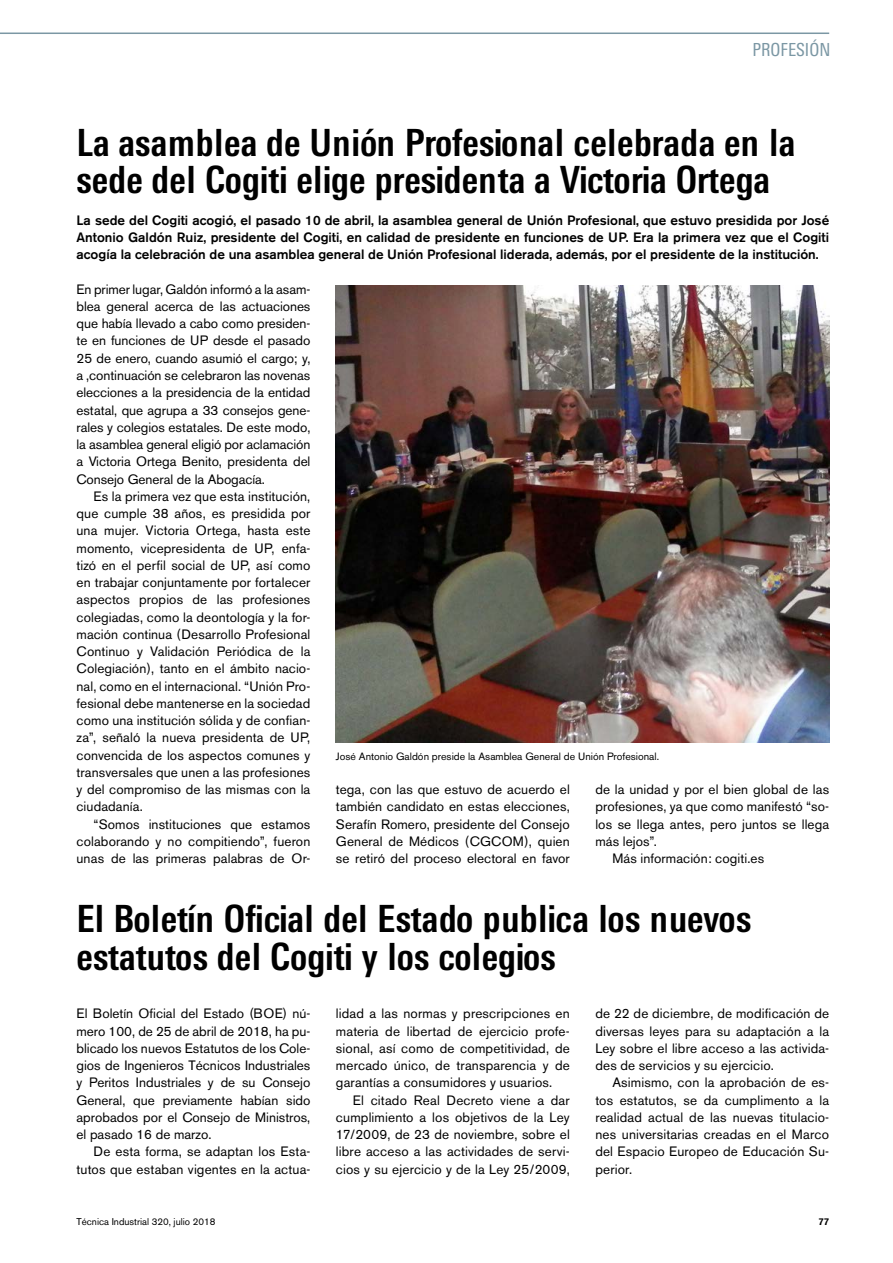
<style>
.page{position:relative;width:893px;height:1263px;background:#fff}
.page>*{position:absolute;margin:0;border:0;box-sizing:border-box;transform-origin:0 0}
.t1{font:700 condensed 37.5px/37.5px "LT Univers";letter-spacing:.005em;color:#000}
.t2{font:condensed 18px "LT Univers";color:#7b97a4}
.t3{font:13.5px/17.2px "Akzidenz Grotesk BE";letter-spacing:.01em;color:#000;text-align:justify}
.t4{font:500 13.5px/17.2px "Akzidenz Grotesk BE";color:#000;text-align:justify}
.t5{font:10.5px "Akzidenz Grotesk BE";color:#000}
.t6{font:9.75px "Akzidenz Grotesk BE";color:#000}
.t7{font:500 9.75px "Akzidenz Grotesk BE";color:#000}
</style>
<div class="page">
<hr style="left:0;top:33px;width:829px;height:1px;background:#7b97a4">
<img style="left:336px;top:286px;width:493px;height:456px">
<h2 class="t2" style="left:752px;top:39px;width:80px">PROFESIÓN</h2>
<h1 class="t1" style="left:77px;top:123px;width:720px">La asamblea de Unión Profesional celebrada en la sede del Cogiti elige presidenta a Victoria Ortega</h1>
<p class="t4" style="left:77px;top:211px;width:754px">La sede del Cogiti acogió, el pasado 10 de abril, la asamblea general de Unión Profesional, que estuvo presidida por José Antonio Galdón Ruiz, presidente del Cogiti, en calidad de presidente en funciones de UP. Era la primera vez que el Cogiti acogía la celebración de una asamblea general de Unión Profesional liderada, además, por el presidente de la institución.</p>
<p class="t3" style="left:77px;top:280px;width:235px">En primer lugar, Galdón informó a la asam&shy;blea general acerca de las actuaciones que había llevado a cabo como presiden&shy;te en funciones de UP desde el pasado 25 de enero, cuando asumió el cargo; y, a ,continuación se celebraron las novenas elecciones a la presidencia de la entidad estatal, que agrupa a 33 consejos gene&shy;rales y colegios estatales. De este modo, la asamblea general eligió por aclamación a Victoria Ortega Benito, presidenta del Consejo General de la Abogacía.</p>
<p class="t3" style="left:77px;top:487px;width:235px;text-indent:17px">Es la primera vez que esta institución, que cumple 38 años, es presidida por una mujer. Victoria Ortega, hasta este momento, vicepresidenta de UP, enfa&shy;tizó en el perfil social de UP, así como en trabajar conjuntamente por fortalecer aspectos propios de las profesiones colegiadas, como la deontología y la for&shy;mación continua (Desarrollo Profesional Continuo y Validación Periódica de la Colegiación), tanto en el ámbito nacio&shy;nal, como en el internacional. “Unión Pro&shy;fesional debe mantenerse en la sociedad como una institución sólida y de confian&shy;za”, señaló la nueva presidenta de UP, convencida de los aspectos comunes y transversales que unen a las profesiones y del compromiso de las mismas con la ciudadanía.</p>
<p class="t3" style="left:77px;top:815px;width:235px;text-indent:17px">“Somos instituciones que estamos colaborando y no compitiendo”, fueron unas de las primeras palabras de Or-</p>
<p class="t5" style="left:336px;top:750px;width:325px">José Antonio Galdón preside la Asamblea General de Unión Profesional.</p>
<p class="t3" style="left:336px;top:781px;width:235px">tega, con las que estuvo de acuerdo el también candidato en estas elecciones, Serafín Romero, presidente del Consejo General de Médicos (CGCOM), quien se retiró del proceso electoral en favor</p>
<p class="t3" style="left:595px;top:781px;width:235px">de la unidad y por el bien global de las</p>
<p class="t3" style="left:595px;top:798px;width:235px">profesiones, ya que como manifestó “so-</p>
<p class="t3" style="left:595px;top:815px;width:235px">los se llega antes, pero juntos se llega</p>
<p class="t3" style="left:595px;top:833px;width:63px">más lejos”.</p>
<p class="t3" style="left:612px;top:850px;width:153px">Más información: cogiti.es</p>
<h1 class="t1" style="left:77px;top:900px;width:676px">El Boletín Oficial del Estado publica los nuevos estatutos del Cogiti y los colegios</h1>
<p class="t3" style="left:77px;top:1005px;width:235px">El Boletín Oficial del Estado (BOE) nú&shy;mero 100, de 25 de abril de 2018, ha pu&shy;blicado los nuevos Estatutos de los Cole&shy;gios de Ingenieros Técnicos Industriales y Peritos Industriales y de su Consejo General, que previamente habían sido aprobados por el Consejo de Ministros, el pasado 16 de marzo.</p>
<p class="t3" style="left:77px;top:1143px;width:235px;text-align:right">De esta forma, se adaptan los Esta&shy;tutos que estaban vigentes en la actua-</p>
<p class="t3" style="left:336px;top:1005px;width:235px">lidad a las normas y prescripciones en materia de libertad de ejercicio profe&shy;sional, así como de competitividad, de mercado único, de transparencia y de garantías a consumidores y usuarios.</p>
<p class="t3" style="left:336px;top:1091px;width:235px;text-indent:17px">El citado Real Decreto viene a dar cumplimiento a los objetivos de la Ley 17/2009, de 23 de noviembre, sobre el libre acceso a las actividades de servi&shy;cios y su ejercicio y de la Ley 25/2009,</p>
<p class="t3" style="left:595px;top:1005px;width:235px">de 22 de diciembre, de modificación de diversas leyes para su adaptación a la Ley sobre el libre acceso a las activida&shy;des de servicios y su ejercicio.</p>
<p class="t3" style="left:595px;top:1074px;width:235px;text-indent:17px">Asimismo, con la aprobación de es&shy;tos estatutos, se da cumplimento a la realidad actual de las nuevas titulacio&shy;nes universitarias creadas en el Marco del Espacio Europeo de Educación Su&shy;perior.</p>
<p class="t6" style="left:77px;top:1216px;width:140px">Técnica Industrial 320, julio 2018</p>
<p class="t7" style="left:819px;top:1216px;width:12px">77</p>
</div>
